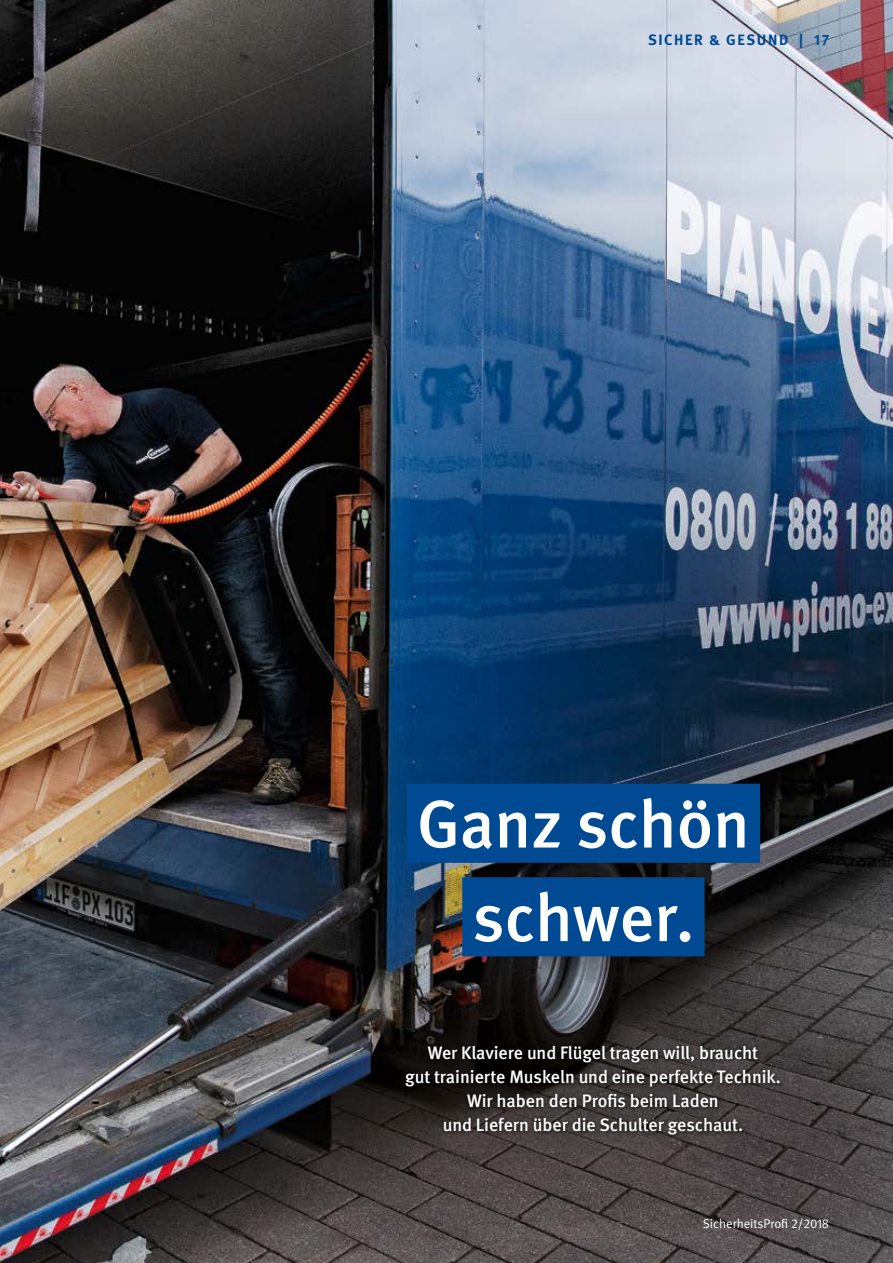
<style>
.page{position:relative;width:893px;height:1263px;background:#fff}
.page>*{position:absolute;margin:0;border:0;box-sizing:border-box;transform-origin:0 0}
.t1{font:500 67.5px/93.6px "DGUV Meta";color:#fff;text-align:center}
.t2{font:500 18px/24px "DGUV Meta";color:#fff;text-align:center}
.t3{font:700 15px "DGUV Meta";letter-spacing:.11em;color:#004a93}
.t4{font:12.75px "DGUV Meta";color:#fff}
</style>
<div class="page">
<img style="left:0;top:0;width:893px;height:1263px">
<div style="left:401px;top:1042px;width:383px;height:97px;background:#000;opacity:.4"></div>
<div style="left:407px;top:784px;width:353px;height:79px;background:#004a93"></div>
<div style="left:462px;top:877px;width:243px;height:79px;background:#004a93"></div>
<p class="t3" style="left:648px;top:31px;width:183px">SICHER &amp; GESUND | 17</p>
<h1 class="t1" style="left:417px;top:780px;width:334px">Ganz schön schwer.</h1>
<p class="t2" style="left:405px;top:1041px;width:377px">Wer Klaviere und Flügel tragen will, braucht<br>gut trainierte Muskeln und eine perfekte Technik.<br>Wir haben den Profis beim Laden<br>und Liefern über die Schulter geschaut.</p>
<p class="t4" style="left:703px;top:1216px;width:128px">SicherheitsProfi 2/2018</p>
</div>
